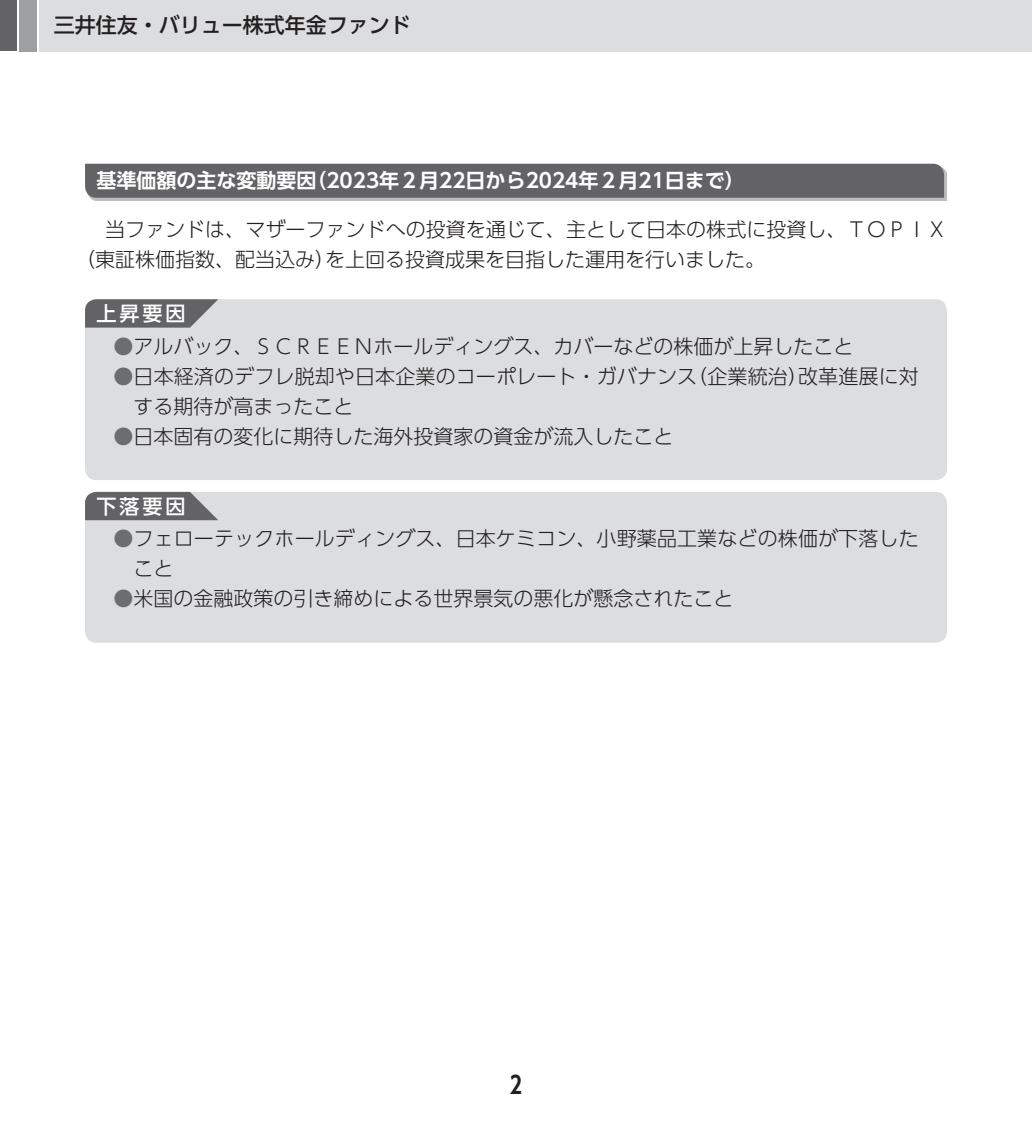
<style>
.page{position:relative;width:1032px;height:1134px;background:#fff}
.page>*{position:absolute;margin:0;border:0;box-sizing:border-box;transform-origin:0 0}
.t1{font:700 24px "UD Shin Go Pro De";color:#231f20}
.t2{font:500 21px "UD Shin Go Pro";color:#231f20}
.t3{font:300 20px/30px "UD Shin Go Pro";color:#231f20}
.t4{font:700 20px "UD Shin Go Pro De";color:#fff}
.t5{font:500 20px "UD Shin Go Pro";letter-spacing:.15em;color:#fff}
.s1{color:#6c6d70}
</style>
<div class="page">
<div style="left:0;top:0;width:17px;height:51px;background:#636366"></div>
<div style="left:20px;top:0;width:17px;height:51px;background:#9d9fa2"></div>
<div style="left:40px;top:0;width:992px;height:51px;background:#dcdddf"></div>
<div style="left:88px;top:166px;width:859px;height:35px;background:#bcbdc0"></div>
<div style="left:85px;top:164px;width:859px;height:34px;background:#636366"></div>
<div style="left:85px;top:328px;width:862px;height:124px;background:#dcdddf"></div>
<div style="left:85px;top:520px;width:862px;height:94px;background:#dcdddf"></div>
<svg style="left:85px;top:299px;width:862px;height:29px;background:#cbccce"></svg>
<div style="left:85px;top:452px;width:862px;height:28px;background:#dcdddf"></div>
<svg style="left:85px;top:492px;width:862px;height:28px;background:#cbccce"></svg>
<div style="left:85px;top:614px;width:862px;height:29px;background:#dcdddf"></div>
<p class="t2" style="left:54px;top:8px;width:359px">三井住友・バリュー株式年金ファンド</p>
<p class="t4" style="left:96px;top:164px;width:650px">基準価額の主な変動要因（2023年２月22日から2024年２月21日まで）</p>
<p class="t3" style="left:75px;top:214px;width:873px;text-indent:10px">　当ファンドは、マザーファンドへの投資を通じて、主として日本の株式に投資し、ＴＯＰＩＸ（東証株価指数、配当込み）を上回る投資成果を目指した運用を行いました。</p>
<p class="t5" style="left:96px;top:297px;width:91px">上昇要因</p>
<p class="t3" style="left:113px;top:330px;width:741px"><span class="s1">●</span>アルバック、ＳＣＲＥＥＮホールディングス、カバーなどの株価が上昇したこと</p>
<p class="t3" style="left:133px;top:360px;width:787px;text-indent:-20px"><span class="s1">●</span>日本経済のデフレ脱却や日本企業のコーポレート・ガバナンス（企業統治）改革進展に対する期待が高まったこと</p>
<p class="t3" style="left:113px;top:420px;width:561px"><span class="s1">●</span>日本固有の変化に期待した海外投資家の資金が流入したこと</p>
<p class="t5" style="left:96px;top:490px;width:91px">下落要因</p>
<p class="t3" style="left:133px;top:523px;width:787px;text-indent:-20px"><span class="s1">●</span>フェローテックホールディングス、日本ケミコン、小野薬品工業などの株価が下落したこと</p>
<p class="t3" style="left:113px;top:583px;width:621px"><span class="s1">●</span>米国の金融政策の引き締めによる世界景気の悪化が懸念されたこと</p>
<p class="t1" style="left:510px;top:1065px;width:14px">2</p>
</div>
